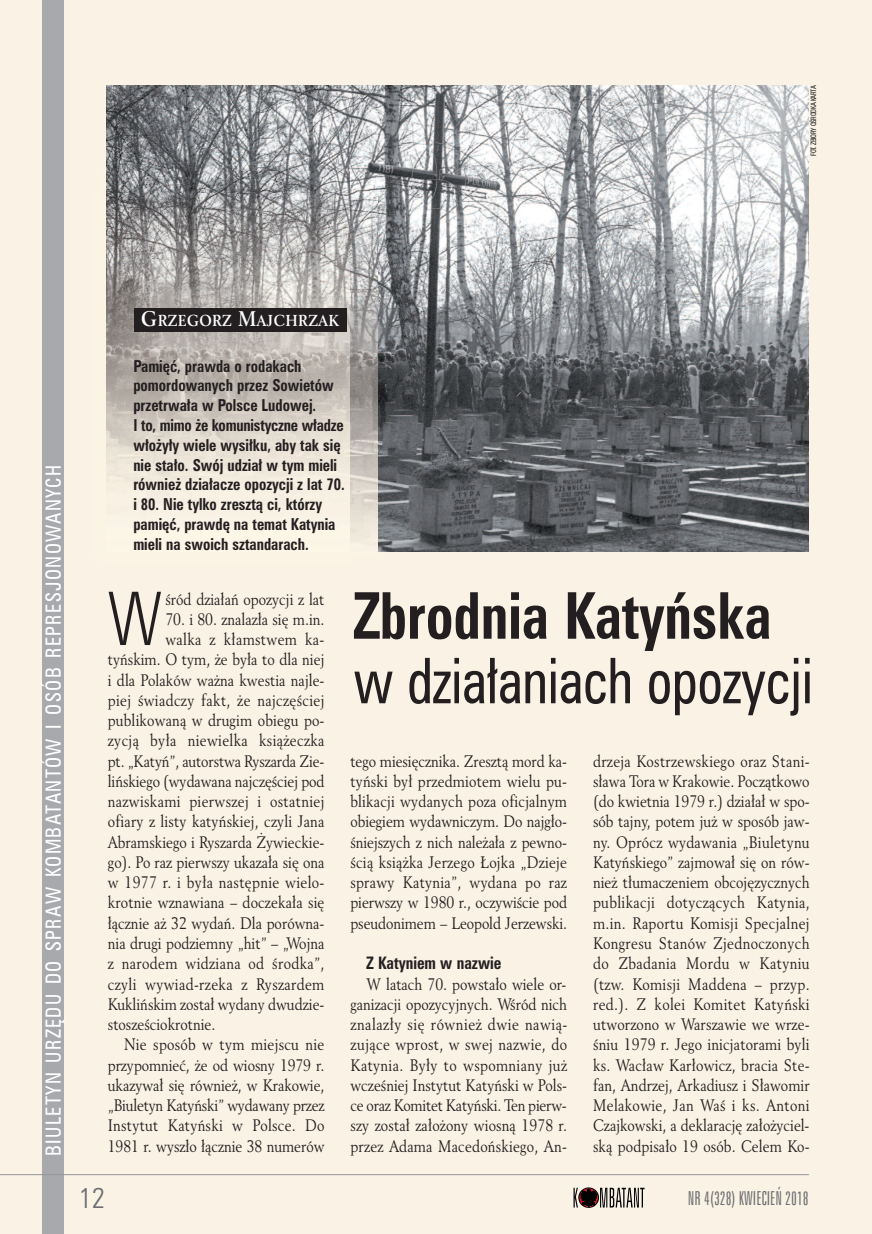
<style>
.page{position:relative;width:872px;height:1234px;background:#fff}
.page>*{position:absolute;margin:0;border:0;box-sizing:border-box;transform-origin:0 0}
.t1{font:73.95px "Zurich Lt Cn EU Normal";color:#231f20;scale:.87 1}
.t2{font:64.5px "Zurich Cn EU Bold";color:#231f20;scale:.87 1}
.t3{font:63px "Zurich Cn EU Normal";letter-spacing:-.005em;color:#231f20;scale:.87 1}
.t4{font:28.5px "Zurich Lt Cn EU Normal";color:#6c6d70}
.t5{font:21px "Zurich Cn EU Normal";letter-spacing:.07em;color:#fff;scale:.92 1}
.t6{font:19.2px "Zurich Lt X Cn EU Normal";color:#6c6d70}
.t7{font:17.25px "Zurich Cn EU Bold";color:#231f20;scale:.9 1}
.t8{font:16.5px/20.2px "Revival 565 EU Normal";color:#231f20;text-align:justify;scale:.87 1}
.t9{font:16.5px/19.8px "Zurich Cn EU Bold";color:#231f20;scale:.9 1}
.t10{font:16.5px "Revival 565 EU Normal";letter-spacing:.02em;color:#231f20;scale:.87 1}
.t11{font:15.75px "Revival 565 EU Bold";letter-spacing:.02em;color:#fff;scale:.9 1}
.t12{font:7.5px "Zurich Cn EU Normal";letter-spacing:-.05em;color:#231f20;scale:.9 1}
.s1{font-size:21px}
</style>
<div class="page">
<div style="left:0;top:0;width:872px;height:1233px;background:#faf3e5"></div>
<div style="left:43px;top:0;width:21px;height:1233px;background:#a8a9ad"></div>
<svg style="left:573px;top:1187px;width:71px;height:20px"></svg>
<hr style="left:0;top:1173px;width:809px;height:1px;background:#939598">
<img style="left:106px;top:85px;width:702px;height:466px">
<img style="left:106px;top:171px;width:243px;height:22px">
<img style="left:106px;top:193px;width:243px;height:358px">
<img style="left:349px;top:193px;width:28px;height:358px">
<div style="left:134px;top:308px;width:212px;height:23px;background:#231f20"></div>
<p class="t12" style="left:809px;top:156px;width:80px;rotate:-90deg">FOT. ZBIORY OŚRODKA KARTA</p>
<p class="t5" style="left:41px;top:1155px;width:752px;rotate:-90deg">BIULETYN URZĘDU DO SPRAW KOMBATANTÓW I OSÓB REPRESJONOWANYCH</p>
<p class="t11" style="left:141px;top:311px;width:221px"><span class="s1">G</span>RZEGORZ <span class="s1">M</span>AJCHRZAK</p>
<p class="t9" style="left:133px;top:356px;width:236px">Pamięć, prawda o rodakach pomordowanych przez Sowietów przetrwała w Polsce Ludowej.<br>I to, mimo że komunistyczne władze włożyły wiele wysiłku, aby tak się nie stało. Swój udział w tym mieli również działacze opozycji z lat 70. i 80. Nie tylko zresztą ci, którzy pamięć, prawdę na temat Katynia mieli na swoich sztandarach.</p>
<h1 class="t1" style="left:108px;top:573px;width:62px">W</h1>
<p class="t8" style="left:165px;top:589px;width:184px">śród działań opozycji z lat</p>
<p class="t8" style="left:165px;top:609px;width:184px">70. i 80. znalazła się m.in.</p>
<p class="t10" style="left:165px;top:629px;width:184px">walka z kłamstwem ka-</p>
<p class="t8" style="left:108px;top:650px;width:250px">tyńskim. O tym, że była to dla niej</p>
<p class="t8" style="left:108px;top:670px;width:250px">i dla Polaków ważna kwestia najle-</p>
<p class="t10" style="left:108px;top:689px;width:250px">piej świadczy fakt, że najczęściej</p>
<p class="t8" style="left:108px;top:710px;width:250px">publikowaną w drugim obiegu po-</p>
<p class="t10" style="left:108px;top:730px;width:250px">zycją była niewielka książeczka</p>
<p class="t8" style="left:108px;top:751px;width:250px">pt. „Katyń”, autorstwa Ryszarda Zie-</p>
<p class="t8" style="left:108px;top:771px;width:250px">lińskiego (wydawana najczęściej pod</p>
<p class="t10" style="left:108px;top:791px;width:250px">nazwiskami pierwszej i ostatniej</p>
<p class="t8" style="left:108px;top:812px;width:250px">ofiary z listy katyńskiej, czyli Jana</p>
<p class="t8" style="left:108px;top:832px;width:250px">Abramskiego i Ryszarda Żywieckie-</p>
<p class="t8" style="left:108px;top:852px;width:250px">go). Po raz pierwszy ukazała się ona</p>
<p class="t10" style="left:108px;top:872px;width:250px">w 1977 r. i była następnie wielo-</p>
<p class="t8" style="left:108px;top:893px;width:250px">krotnie wznawiana – doczekała się</p>
<p class="t8" style="left:108px;top:913px;width:250px">łącznie aż 32 wydań. Dla porówna-</p>
<p class="t8" style="left:108px;top:933px;width:250px">nia drugi podziemny „hit” – „Wojna</p>
<p class="t10" style="left:108px;top:953px;width:250px">z narodem widziana od środka”,</p>
<p class="t10" style="left:108px;top:973px;width:250px">czyli wywiad-rzeka z Ryszardem</p>
<p class="t8" style="left:108px;top:994px;width:250px">Kuklińskim został wydany dwudzie-</p>
<p class="t8" style="left:108px;top:1014px;width:125px">stosześciokrotnie.</p>
<p class="t8" style="left:124px;top:1034px;width:232px">Nie sposób w tym miejscu nie</p>
<p class="t8" style="left:108px;top:1055px;width:250px">przypomnieć, że od wiosny 1979 r.</p>
<p class="t8" style="left:108px;top:1075px;width:250px">ukazywał się również, w Krakowie,</p>
<p class="t8" style="left:108px;top:1095px;width:250px">„Biuletyn Katyński” wydawany przez</p>
<p class="t8" style="left:108px;top:1115px;width:250px">Instytut Katyński w Polsce. Do</p>
<p class="t8" style="left:108px;top:1136px;width:250px">1981 r. wyszło łącznie 38 numerów</p>
<h3 class="t4" style="left:79px;top:1179px;width:28px">12</h3>
<h2 class="t2" style="left:354px;top:575px;width:482px">Zbrodnia Katyńska</h2>
<h3 class="t3" style="left:354px;top:642px;width:529px">w działaniach opozycji</h3>
<p class="t8" style="left:350px;top:751px;width:250px">tego miesięcznika. Zresztą mord ka&shy;tyński był przedmiotem wielu pu&shy;blikacji wydanych poza oficjalnym obiegiem wydawniczym. Do najgło&shy;śniejszych z nich należała z pewno&shy;ścią książka Jerzego Łojka „Dzieje sprawy Katynia”, wydana po raz pierwszy w 1980 r., oczywiście pod pseudonimem – Leopold Jerzewski.</p>
<p class="t7" style="left:366px;top:952px;width:151px">Z Katyniem w nazwie</p>
<p class="t8" style="left:350px;top:974px;width:251px;text-indent:16px">W latach 70. powstało wiele or&shy;ganizacji opozycyjnych. Wśród nich znalazły się również dwie nawią&shy;zujące wprost, w swej nazwie, do Katynia. Były to wspomniany już wcześniej Instytut Katyński w Pols&shy;ce oraz Komitet Katyński. Ten pierw&shy;szy został założony wiosną 1978 r. przez Adama Macedońskiego, An-</p>
<p class="t8" style="left:593px;top:751px;width:250px">drzeja Kostrzewskiego oraz Stani&shy;sława Tora w Krakowie. Początkowo (do kwietnia 1979 r.) działał w spo&shy;sób tajny, potem już w sposób jaw&shy;ny. Oprócz wydawania „Biuletynu Katyńskiego” zajmował się on rów&shy;nież tłumaczeniem obcojęzycznych publikacji dotyczących Katynia, m.in. Raportu Komisji Specjalnej Kongresu Stanów Zjednoczonych do Zbadania Mordu w Katyniu (tzw. Komisji Maddena – przyp. red.). Z kolei Komitet Katyński utworzono w Warszawie we wrze&shy;śniu 1979 r. Jego inicjatorami byli ks. Wacław Karłowicz, bracia Ste&shy;fan, Andrzej, Arkadiusz i Sławomir Melakowie, Jan Waś i ks. Antoni Czajkowski, a deklarację założyciel&shy;ską podpisało 19 osób. Celem Ko-</p>
<p class="t6" style="left:688px;top:1186px;width:122px">NR 4(328) KWIECIEŃ 2018</p>
</div>
